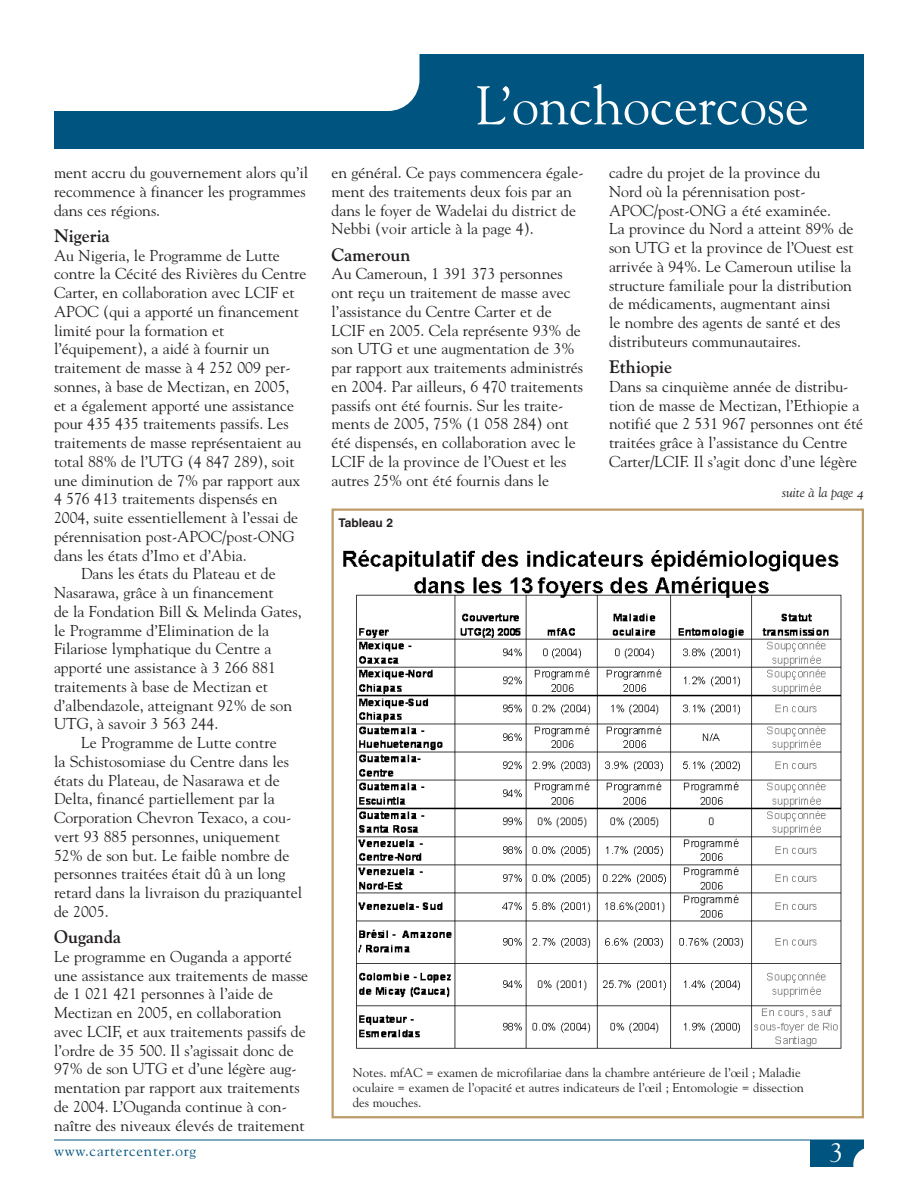
<style>
.page{position:relative;width:918px;height:1188px;background:#fff}
.page>*{position:absolute;margin:0;border:0;box-sizing:border-box;transform-origin:0 0}
.t1{font:54px "Goudy";color:#fff}
.t2{font:27px "Goudy";color:#fff}
.t3{font:18px "Goudy Bold Os F";color:#231f20}
.t4{font:15.75px/18.8px "Goudy";color:#231f20}
.t5{font:15px "Goudy";letter-spacing:.05em;color:#005480}
.t6{font:13.5px "Goudy Italic Os F";color:#231f20}
.t7{font:12.75px/15px "Goudy";color:#231f20}
.t8{font:700 12px "Helvetica";color:#231f20}
</style>
<div class="page">
<div style="left:54px;top:54px;width:810px;height:94px;background:#005480"></div>
<div style="left:810px;top:1140px;width:54px;height:27px;background:#005480"></div>
<div style="left:853px;top:1147px;width:54px;height:34px;background:#fff;border-radius:17px"></div>
<hr style="left:54px;top:1140px;width:810px;height:1px;background:#005480">
<div style="left:54px;top:54px;width:365px;height:57px;background:#fff"></div>
<div style="left:332px;top:509px;width:532px;height:609px;border:2px solid #bc9b69"></div>
<img style="left:343px;top:550px;width:499px;height:499px">
<p class="t4" style="left:54px;top:163px;width:256px">ment accru du gouvernement alors qu’il recommence à financer les programmes dans ces régions.</p>
<p class="t3" style="left:54px;top:229px;width:57px">Nigeria</p>
<p class="t4" style="left:54px;top:246px;width:227px">Au Nigeria, le Programme de Lutte</p>
<p class="t4" style="left:54px;top:265px;width:254px">contre la Cécité des Rivières du Centre</p>
<p class="t4" style="left:54px;top:283px;width:242px">Carter, en collaboration avec LCIF et</p>
<p class="t4" style="left:54px;top:302px;width:247px">APOC (qui a apporté un financement</p>
<p class="t4" style="left:54px;top:321px;width:172px">limité pour la formation et</p>
<p class="t4" style="left:54px;top:340px;width:217px">l’équipement), a aidé à fournir un</p>
<p class="t4" style="left:54px;top:358px;width:238px">traitement de masse à 4 252 009 per-</p>
<p class="t4" style="left:54px;top:377px;width:237px">sonnes, à base de Mectizan, en 2005,</p>
<p class="t4" style="left:54px;top:396px;width:242px">et a également apporté une assistance</p>
<p class="t4" style="left:54px;top:415px;width:236px">pour 435 435 traitements passifs. Les</p>
<p class="t4" style="left:54px;top:433px;width:249px">traitements de masse représentaient au</p>
<p class="t4" style="left:54px;top:452px;width:242px">total 88% de l’UTG (4 847 289), soit</p>
<p class="t4" style="left:54px;top:471px;width:248px">une diminution de 7% par rapport aux</p>
<p class="t4" style="left:54px;top:490px;width:225px">4 576 413 traitements dispensés en</p>
<p class="t4" style="left:54px;top:508px;width:246px">2004, suite essentiellement à l’essai de</p>
<p class="t4" style="left:54px;top:527px;width:242px">pérennisation post-APOC/post-ONG</p>
<p class="t4" style="left:54px;top:546px;width:194px">dans les états d’Imo et d’Abia.</p>
<p class="t4" style="left:81px;top:565px;width:196px">Dans les états du Plateau et de</p>
<p class="t4" style="left:54px;top:583px;width:221px">Nasarawa, grâce à un financement</p>
<p class="t4" style="left:54px;top:602px;width:249px">de la Fondation Bill &amp; Melinda Gates,</p>
<p class="t4" style="left:54px;top:621px;width:217px">le Programme d’Elimination de la</p>
<p class="t4" style="left:54px;top:640px;width:219px">Filariose lymphatique du Centre a</p>
<p class="t4" style="left:54px;top:658px;width:223px">apporté une assistance à 3 266 881</p>
<p class="t4" style="left:54px;top:677px;width:216px">traitements à base de Mectizan et</p>
<p class="t4" style="left:54px;top:696px;width:240px">d’albendazole, atteignant 92% de son</p>
<p class="t4" style="left:54px;top:715px;width:166px">UTG, à savoir 3 563 244.</p>
<p class="t4" style="left:81px;top:733px;width:197px">Le Programme de Lutte contre</p>
<p class="t4" style="left:54px;top:752px;width:237px">la Schistosomiase du Centre dans les</p>
<p class="t4" style="left:54px;top:771px;width:227px">états du Plateau, de Nasarawa et de</p>
<p class="t4" style="left:54px;top:790px;width:222px">Delta, financé partiellement par la</p>
<p class="t4" style="left:54px;top:808px;width:239px">Corporation Chevron Texaco, a cou-</p>
<p class="t4" style="left:54px;top:827px;width:227px">vert 93 885 personnes, uniquement</p>
<p class="t4" style="left:54px;top:846px;width:237px">52% de son but. Le faible nombre de</p>
<p class="t4" style="left:54px;top:865px;width:233px">personnes traitées était dû à un long</p>
<p class="t4" style="left:54px;top:883px;width:250px">retard dans la livraison du praziquantel</p>
<p class="t4" style="left:54px;top:902px;width:56px">de 2005.</p>
<p class="t3" style="left:54px;top:930px;width:68px">Ouganda</p>
<p class="t4" style="left:54px;top:947px;width:256px">Le programme en Ouganda a apporté une assistance aux traitements de masse de 1 021 421 personnes à l’aide de Mectizan en 2005, en collaboration avec LCIF, et aux traitements passifs de l’ordre de 35 500. Il s’agissait donc de 97% de son UTG et d’une légère aug&shy;mentation par rapport aux traitements de 2004. L’Ouganda continue à con&shy;naître des niveaux élevés de traitement</p>
<h1 class="t1" style="left:476px;top:74px;width:334px">L’onchocercose</h1>
<p class="t4" style="left:332px;top:163px;width:254px">en général. Ce pays commencera égale&shy;ment des traitements deux fois par an dans le foyer de Wadelai du district de Nebbi (voir article à la page 4).</p>
<p class="t3" style="left:332px;top:248px;width:81px">Cameroun</p>
<p class="t4" style="left:332px;top:265px;width:253px">Au Cameroun, 1 391 373 personnes ont reçu un traitement de masse avec l’assistance du Centre Carter et de LCIF en 2005. Cela représente 93% de son UTG et une augmentation de 3% par rapport aux traitements administrés en 2004. Par ailleurs, 6 470 traitements passifs ont été fournis. Sur les traite&shy;ments de 2005, 75% (1 058 284) ont été dispensés, en collaboration avec le LCIF de la province de l’Ouest et les autres 25% ont été fournis dans le</p>
<p class="t8" style="left:338px;top:518px;width:56px">Tableau 2</p>
<p class="t4" style="left:609px;top:163px;width:246px">cadre du projet de la province du Nord où la pérennisation post-APOC/post-ONG a été examinée.<br>La province du Nord a atteint 89% de son UTG et la province de l’Ouest est arrivée à 94%. Le Cameroun utilise la structure familiale pour la distribution de médicaments, augmentant ainsi<br>le nombre des agents de santé et des distributeurs communautaires.</p>
<p class="t3" style="left:609px;top:360px;width:64px">Ethiopie</p>
<p class="t4" style="left:609px;top:377px;width:256px">Dans sa cinquième année de distribu&shy;tion de masse de Mectizan, l’Ethiopie a notifié que 2 531 967 personnes ont été traitées grâce à l’assistance du Centre Carter/LCIF. Il s’agit donc d’une légère</p>
<p class="t6" style="left:782px;top:488px;width:84px">suite à la page 4</p>
<p class="t7" style="left:353px;top:1065px;width:453px">Notes. mfAC = examen de microfilariae dans la chambre antérieure de l’oeil ; Maladie oculaire = examen de l’opacité et autres indicateurs de l’oeil ; Entomologie = dissection des mouches.</p>
<p class="t5" style="left:54px;top:1142px;width:144px">www.cartercenter.org</p>
<h2 class="t2" style="left:830px;top:1137px;width:15px">3</h2>
</div>
